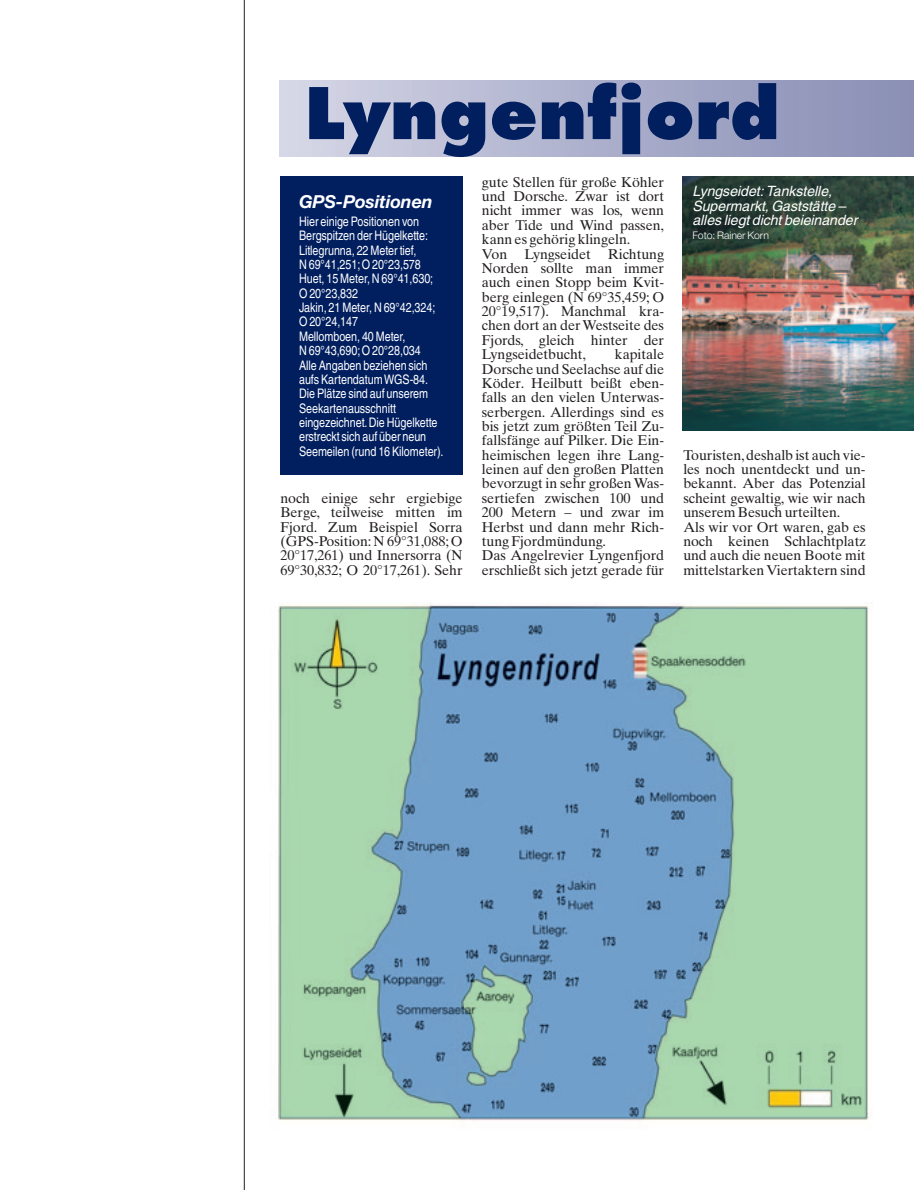
<style>
.page{position:relative;width:914px;height:1190px;background:#fff}
.page>*{position:absolute;margin:0;border:0;box-sizing:border-box;transform-origin:0 0}
.t1{font:800 69px "Futura";letter-spacing:.01em;color:#011e5f}
.t2{font:italic 700 17.85px "Helvetica Neue";letter-spacing:-.005em;color:#fff}
.t3{font:14.1px/14.4px "Times Ten";letter-spacing:-.005em;color:#231f20}
.t4{font:italic 14.1px/14.4px "Helvetica";letter-spacing:-.005em;color:#fff}
.t5{font:condensed 13.2px/14.4px "Helvetica";letter-spacing:-.005em;color:#fff}
.t6{font:300 10.5px "Helvetica Neue";letter-spacing:-.005em;color:#fff}
</style>
<div class="page">
<div style="left:280px;top:80px;width:634px;height:77px;background:linear-gradient(to right,#d4d5e6,#878db4)"></div>
<div style="left:280px;top:176px;width:182px;height:299px;background:#011e5f"></div>
<img style="left:682px;top:176px;width:232px;height:255px">
<img style="left:278px;top:602px;width:594px;height:519px">
<hr style="left:244px;top:0;width:1px;height:1190px;background:#231f20">
<h1 class="t1" style="left:305px;top:83px;width:476px">Lyngenfjord</h1>
<p class="t2" style="left:299px;top:195px;width:135px">GPS-Positionen</p>
<p class="t5" style="left:299px;top:215px;width:146px">Hier einige Positionen von<br>Bergspitzen der Hügelkette:<br>Litlegrunna, 22 Meter tief,<br>N 69°41,251;O 20°23,578<br>Huet, 15 Meter, N 69°41,630;<br>O 20°23,832<br>Jakin, 21 Meter, N 69°42,324;<br>O 20°24,147<br>Mellomboen, 40 Meter,<br>N 69°43,690;O 20°28,034<br>Alle Angaben beziehen sich aufs Kartendatum WGS-84.<br>Die Plätze sind auf unserem<br>Seekartenausschnitt eingezeichnet.Die Hügelkette erstreckt sich auf über neun<br>Seemeilen (rund 16 Kilometer).</p>
<p class="t3" style="left:482px;top:176px;width:184px">gute Stellen für große Köhler und Dorsche. Zwar ist dort nicht immer was los, wenn aber Tide und Wind passen, kann es gehörig klingeln.<br>Von Lyngseidet Richtung<br>Norden sollte man immer auch einen Stopp beim Kvit&shy;berg einlegen (N 69°35,459; O<br>20°19,517). Manchmal kra&shy;chen dort an der Westseite des<br>Fjords, gleich hinter der<br>Lyngseidetbucht,</p>
<p class="t4" style="left:692px;top:185px;width:166px">Lyngseidet: Tankstelle,<br>Supermarkt, Gaststätte – alles liegt dicht beieinander</p>
<p class="t6" style="left:692px;top:231px;width:78px">Foto: Rainer Korn</p>
<p class="t3" style="left:482px;top:348px;width:184px;text-indent:133px">kapitale<br>Dorsche und Seelachse auf die<br>Köder. Heilbutt beißt eben&shy;falls an den vielen Unterwas&shy;serbergen. Allerdings sind es bis jetzt zum größten Teil Zu&shy;fallsfänge auf Pilker. Die Ein&shy;heimischen legen ihre Lang&shy;leinen auf den großen Platten bevorzugt in sehr großen Was&shy;sertiefen zwischen 100 und<br>200 Metern – und zwar im<br>Herbst und dann mehr Rich&shy;tung Fjordmündung.<br>Das Angelrevier Lyngenfjord erschließt sich jetzt gerade für</p>
<p class="t3" style="left:683px;top:449px;width:184px">Touristen,deshalb ist auch vie&shy;les noch unentdeckt und un&shy;bekannt. Aber das Potenzial scheint gewaltig, wie wir nach unserem Besuch urteilten.<br>Als wir vor Ort waren, gab es noch keinen Schlachtplatz und auch die neuen Boote mit mittelstarken Viertaktern sind</p>
<p class="t3" style="left:280px;top:492px;width:184px;text-align:justify">noch einige sehr ergiebige Berge, teilweise mitten im Fjord. Zum Beispiel Sorra (GPS-Position: N 69°31,088; O 20°17,261) und Innersorra (N 69°30,832; O 20°17,261). Sehr</p>
</div>
